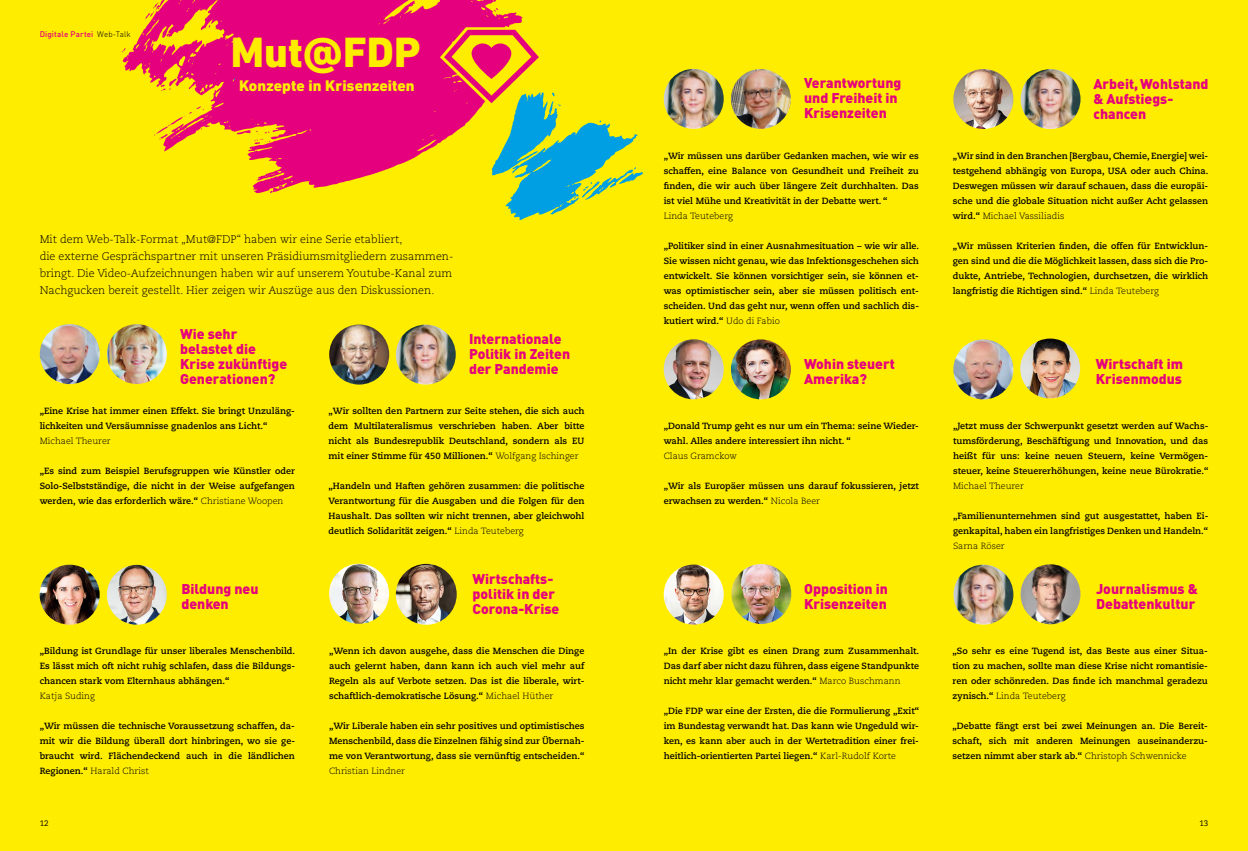
<style>
.page{position:relative;width:1248px;height:851px;background:#fff}
.page>*{position:absolute;margin:0;border:0;box-sizing:border-box;transform-origin:0 0}
.t1{font:800 43.1px "DIN Next LT Pro";color:#ffed00}
.t2{font:800 15.7px "DIN Next LT Pro";color:#ffed00}
.t3{font:900 14px/15px "DIN Pro";color:#e5007d}
.t4{font:300 11px/17px "Caecilia LT Std";color:#000}
.t5{font:700 9px/15px "Caecilia LT Std";color:#000;text-align:justify}
.t6{font:300 9px "Caecilia LT Std";color:#000}
.t7{font:500 8px "DIN";letter-spacing:.02em;color:#e5007d}
.t8{font:8px "Caecilia LT Std";color:#000}
.s1{font-weight:300;color:#000}
.s2{font-weight:300}
</style>
<div class="page">
<div style="left:0;top:0;width:1247px;height:850px;background:#ffed00"></div>
<img style="left:1020px;top:338px;width:60px;height:60px;border-radius:30px">
<img style="left:1020px;top:564px;width:60px;height:60px;border-radius:30px">
<img style="left:107px;top:564px;width:60px;height:60px;border-radius:30px">
<img style="left:730px;top:69px;width:60px;height:60px;border-radius:30px">
<img style="left:730px;top:339px;width:60px;height:60px;border-radius:30px">
<img style="left:396px;top:324px;width:59px;height:60px;border-radius:30px">
<img style="left:953px;top:564px;width:60px;height:60px;border-radius:30px">
<img style="left:663px;top:69px;width:60px;height:60px;border-radius:30px">
<img style="left:1020px;top:69px;width:60px;height:60px;border-radius:30px">
<img style="left:107px;top:324px;width:60px;height:60px;border-radius:30px">
<img style="left:731px;top:564px;width:60px;height:60px;border-radius:30px">
<img style="left:40px;top:324px;width:60px;height:60px;border-radius:30px">
<img style="left:329px;top:563px;width:60px;height:60px;border-radius:30px">
<img style="left:40px;top:564px;width:60px;height:60px;border-radius:30px">
<img style="left:663px;top:339px;width:60px;height:60px;border-radius:30px">
<img style="left:663px;top:564px;width:60px;height:60px;border-radius:30px">
<img style="left:329px;top:324px;width:60px;height:60px;border-radius:30px">
<img style="left:953px;top:69px;width:60px;height:60px;border-radius:30px">
<svg style="left:123px;top:0;width:399px;height:193px;fill:#e5007d"></svg>
<svg style="left:494px;top:8px;width:4px;height:4px"></svg>
<svg style="left:121px;top:48px;width:5px;height:5px"></svg>
<svg style="left:161px;top:78px;width:16px;height:13px"></svg>
<svg style="left:154px;top:106px;width:50px;height:33px"></svg>
<svg style="left:145px;top:0;width:24px;height:19px"></svg>
<svg style="left:237px;top:130px;width:33px;height:15px"></svg>
<svg style="left:208px;top:25px;width:8px;height:5px"></svg>
<svg style="left:279px;top:185px;width:4px;height:3px"></svg>
<svg style="left:436px;top:23px;width:207px;height:197px"></svg>
<img style="left:953px;top:339px;width:60px;height:60px;border-radius:30px">
<img style="left:396px;top:563px;width:60px;height:61px;border-radius:30px">
<p class="t7" style="left:40px;top:29px;width:93px">Digitale Partei <span class="s1">Web-Talk</span></p>
<h1 class="t1" style="left:231px;top:27px;width:191px">Mut@FDP</h1>
<h2 class="t2" style="left:239px;top:76px;width:177px">Konzepte in Krisenzeiten</h2>
<p class="t4" style="left:40px;top:231px;width:415px">Mit dem Web-Talk-Format „Mut@FDP“ haben wir eine Serie etabliert,<br>die externe Gesprächspartner mit unseren Präsidiumsmitgliedern zusammen&shy;bringt. Die Video-Aufzeichnungen haben wir auf unserem Youtube-Kanal zum Nachgucken bereit gestellt. Hier zeigen wir Auszüge aus den Diskussionen.</p>
<h3 class="t3" style="left:180px;top:324px;width:109px">Wie sehr belastet die<br>Krise zukünftige<br>Generationen?</h3>
<h3 class="t3" style="left:469px;top:329px;width:103px">Internationale<br>Politik in Zeiten der Pandemie</h3>
<p class="t5" style="left:40px;top:403px;width:257px">„Eine Krise hat immer einen Effekt. Sie bringt Unzuläng&shy;lichkeiten und Versäumnisse gnadenlos ans Licht.“</p>
<p class="t6" style="left:40px;top:436px;width:72px">Michael Theurer</p>
<p class="t5" style="left:40px;top:463px;width:257px">„Es sind zum Beispiel Berufsgruppen wie Künstler oder Solo-Selbstständige, die nicht in der Weise aufgefangen werden, wie das erforderlich wäre.“ <span class="s2">Christiane Woopen</span></p>
<h3 class="t3" style="left:181px;top:579px;width:78px">Bildung neu denken</h3>
<p class="t5" style="left:40px;top:643px;width:257px">„Bildung ist Grundlage für unser liberales Menschenbild.<br>Es lässt mich oft nicht ruhig schlafen, dass die Bildungs&shy;chancen stark vom Elternhaus abhängen.“</p>
<p class="t6" style="left:40px;top:691px;width:57px">Katja Suding</p>
<p class="t5" style="left:40px;top:718px;width:257px">„Wir müssen die technische Voraussetzung schaffen, da&shy;mit wir die Bildung überall dort hinbringen, wo sie ge&shy;braucht wird. Flächendeckend auch in die ländlichen Regionen.“ <span class="s2">Harald Christ</span></p>
<p class="t5" style="left:328px;top:403px;width:257px">„Wir sollten den Partnern zur Seite stehen, die sich auch dem Multilateralismus verschrieben haben. Aber bitte nicht als Bundesrepublik Deutschland, sondern als EU mit einer Stimme für 450 Millionen.“ <span class="s2">Wolfgang Ischinger</span></p>
<p class="t5" style="left:328px;top:478px;width:257px">„Handeln und Haften gehören zusammen: die politische Verantwortung für die Ausgaben und die Folgen für den Haushalt. Das sollten wir nicht trennen, aber gleichwohl deutlich Solidarität zeigen.“ <span class="s2">Linda Teuteberg</span></p>
<h3 class="t3" style="left:472px;top:569px;width:88px">Wirtschafts&shy;politik in der<br>Corona-Krise</h3>
<p class="t5" style="left:329px;top:643px;width:257px">„Wenn ich davon ausgehe, dass die Menschen die Dinge auch gelernt haben, dann kann ich auch viel mehr auf Regeln als auf Verbote setzen. Das ist die liberale, wirt&shy;schaftlich-demokratische Lösung.“ <span class="s2">Michael Hüther</span></p>
<p class="t5" style="left:329px;top:718px;width:257px">„Wir Liberale haben ein sehr positives und optimistisches Menschenbild, dass die Einzelnen fähig sind zur Übernah&shy;me von Verantwortung, dass sie vernünftig entscheiden.“</p>
<p class="t6" style="left:329px;top:766px;width:77px">Christian Lindner</p>
<h3 class="t3" style="left:804px;top:74px;width:99px">Verantwortung und Freiheit in<br>Krisenzeiten</h3>
<p class="t5" style="left:663px;top:148px;width:257px">„Wir müssen uns darüber Gedanken machen, wie wir es schaffen, eine Balance von Gesundheit und Freiheit zu finden, die wir auch über längere Zeit durchhalten. Das ist viel Mühe und Kreativität in der Debatte wert. “</p>
<p class="t6" style="left:663px;top:211px;width:71px">Linda Teuteberg</p>
<p class="t5" style="left:663px;top:238px;width:257px">„Politiker sind in einer Ausnahmesituation – wie wir alle.<br>Sie wissen nicht genau, wie das Infektionsgeschehen sich entwickelt. Sie können vorsichtiger sein, sie können et&shy;was optimistischer sein, aber sie müssen politisch ent&shy;scheiden. Und das geht nur, wenn offen und sachlich dis&shy;kutiert wird.“ <span class="s2">Udo di Fabio</span></p>
<h3 class="t3" style="left:804px;top:354px;width:92px">Wohin steuert<br>Amerika?</h3>
<p class="t5" style="left:663px;top:418px;width:257px">„Donald Trump geht es nur um ein Thema: seine Wieder&shy;wahl. Alles andere interessiert ihn nicht. “</p>
<p class="t6" style="left:663px;top:451px;width:75px">Claus Gramckow</p>
<p class="t5" style="left:663px;top:478px;width:257px">„Wir als Europäer müssen uns darauf fokussieren, jetzt erwachsen zu werden.“ <span class="s2">Nicola Beer</span></p>
<h3 class="t3" style="left:804px;top:579px;width:85px">Opposition in<br>Krisenzeiten</h3>
<p class="t5" style="left:663px;top:643px;width:257px">„In der Krise gibt es einen Drang zum Zusammenhalt.<br>Das darf aber nicht dazu führen, dass eigene Standpunkte nicht mehr klar gemacht werden.“ <span class="s2">Marco Buschmann</span></p>
<p class="t5" style="left:663px;top:703px;width:257px">„Die FDP war eine der Ersten, die die Formulierung „Exit“ im Bundestag verwandt hat. Das kann wie Ungeduld wir&shy;ken, es kann aber auch in der Wertetradition einer frei&shy;heitlich-orientierten Partei liegen.“ <span class="s2">Karl-Rudolf Korte</span></p>
<h3 class="t3" style="left:1093px;top:74px;width:116px">Arbeit, Wohlstand &amp; Aufstiegs&shy;chancen</h3>
<p class="t5" style="left:952px;top:148px;width:257px">„Wir sind in den Branchen [Bergbau, Chemie, Energie] wei&shy;testgehend abhängig von Europa, USA oder auch China.<br>Deswegen müssen wir darauf schauen, dass die europäi&shy;sche und die globale Situation nicht außer Acht gelassen wird.“ <span class="s2">Michael Vassiliadis</span></p>
<p class="t5" style="left:952px;top:238px;width:257px">„Wir müssen Kriterien finden, die offen für Entwicklun&shy;gen sind und die die Möglichkeit lassen, dass sich die Pro&shy;dukte, Antriebe, Technologien, durchsetzen, die wirklich langfristig die Richtigen sind.“ <span class="s2">Linda Teuteberg</span></p>
<h3 class="t3" style="left:1095px;top:354px;width:89px">Wirtschaft im<br>Krisenmodus</h3>
<p class="t5" style="left:952px;top:418px;width:257px">„Jetzt muss der Schwerpunkt gesetzt werden auf Wachs&shy;tumsförderung, Beschäftigung und Innovation, und das heißt für uns: keine neuen Steuern, keine Vermögen&shy;steuer, keine Steuererhöhungen, keine neue Bürokratie.“</p>
<p class="t6" style="left:952px;top:481px;width:72px">Michael Theurer</p>
<p class="t5" style="left:952px;top:508px;width:257px">„Familienunternehmen sind gut ausgestattet, haben Ei&shy;genkapital, haben ein langfristiges Denken und Handeln.“</p>
<p class="t6" style="left:952px;top:541px;width:53px">Sarna Röser</p>
<h3 class="t3" style="left:1095px;top:579px;width:103px">Journalismus &amp;<br>Debattenkultur</h3>
<p class="t5" style="left:952px;top:643px;width:257px">„So sehr es eine Tugend ist, das Beste aus einer Situa&shy;tion zu machen, sollte man diese Krise nicht romantisie&shy;ren oder schönreden. Das finde ich manchmal geradezu zynisch.“ <span class="s2">Linda Teuteberg</span></p>
<p class="t5" style="left:952px;top:718px;width:257px">„Debatte fängt erst bei zwei Meinungen an. Die Bereit&shy;schaft, sich mit anderen Meinungen auseinanderzu&shy;setzen nimmt aber stark ab.“ <span class="s2">Christoph Schwennicke</span></p>
<p class="t8" style="left:40px;top:818px;width:10px">12</p>
<p class="t8" style="left:1199px;top:818px;width:10px">13</p>
</div>
